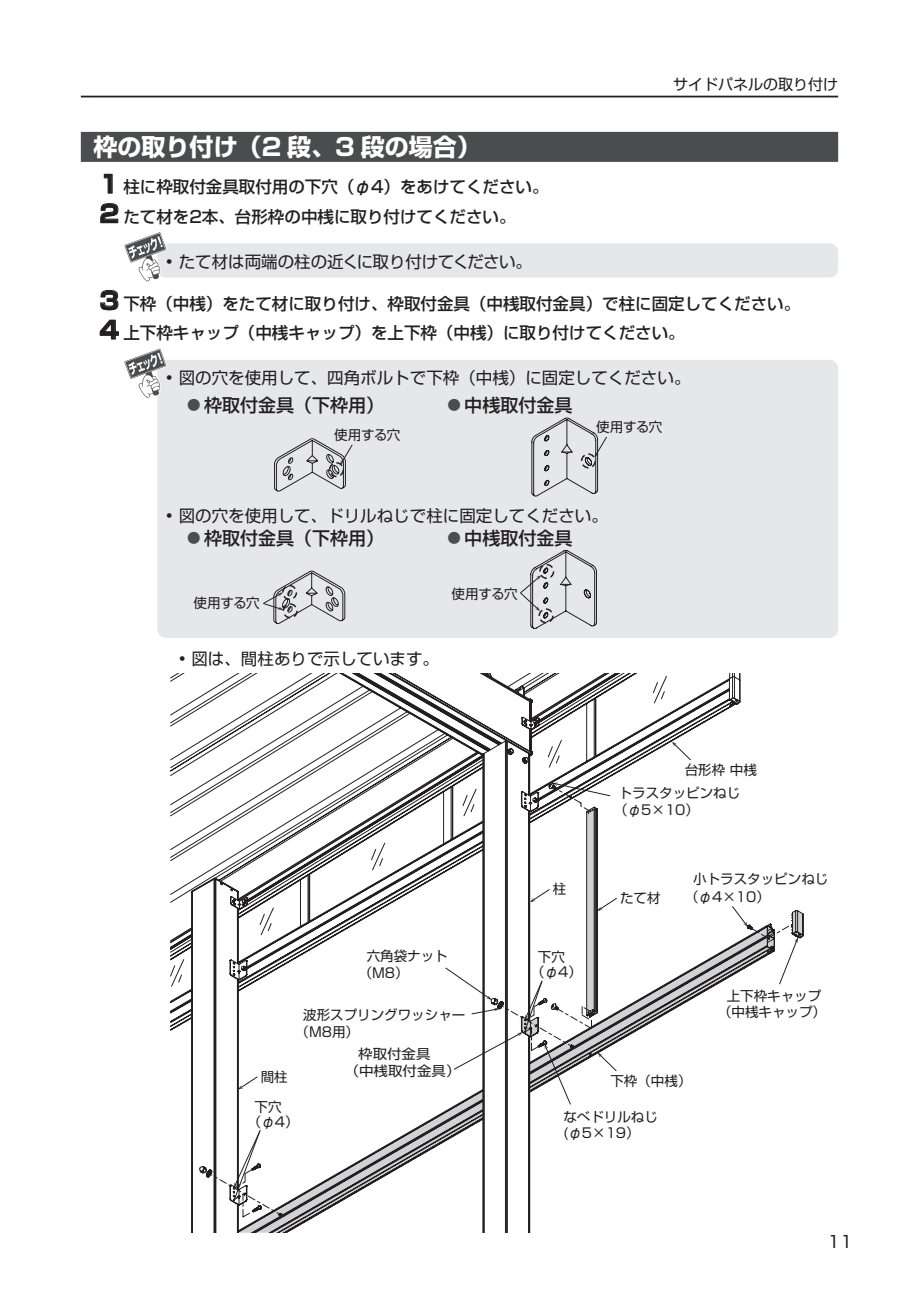
<style>
.page{position:relative;width:919px;height:1289px;background:#fff}
.page>*{position:absolute;margin:0;border:0;box-sizing:border-box;transform-origin:0 0}
.t1{font:700 24px "Shin Go Pro";color:#fff}
.t2{font:500 18px "Shin Go Pro";color:#231f20}
.t3{font:500 16.5px/29.5px "Shin Go Pro";color:#231f20}
.t4{font:16.5px "Shin Go Pro";color:#231f20}
.t5{font:15px "Shin Go Pro";color:#231f20}
.t6{font:13.5px/16.2px "Shin Go Pro Regular 90 msp RKSJ H";color:#231f20}
.t7{font:13.5px "Shin Go Pro Regular 90 msp RKSJ H";color:#231f20;scale:1.07 1}
.s1{font-weight:700;font-size:24px}
.s2{font-weight:700;font-size:13.5px;color:#4b4c4d}
</style>
<div class="page">
<hr style="left:81px;top:96px;width:757px;height:1px;background:#231f20">
<div style="left:81px;top:132px;width:757px;height:30px;background:#4b4c4d"></div>
<div style="left:157px;top:360px;width:681px;height:278px;background:#e6e7e9;border-radius:9px"></div>
<svg style="left:274px;top:438px;width:79px;height:54px"></svg>
<svg style="left:531px;top:418px;width:76px;height:78px"></svg>
<svg style="left:520px;top:550px;width:76px;height:78px"></svg>
<svg style="left:263px;top:570px;width:82px;height:54px"></svg>
<svg style="left:124px;top:348px;width:43px;height:50px"></svg>
<div style="left:157px;top:243px;width:681px;height:34px;background:#e6e7e9;border-radius:9px"></div>
<svg style="left:124px;top:232px;width:43px;height:50px"></svg>
<svg style="left:667px;top:703px;width:73px;height:58px"></svg>
<svg style="left:672px;top:741px;width:19px;height:19px"></svg>
<svg style="left:170px;top:675px;width:497px;height:311px"></svg>
<svg style="left:199px;top:805px;width:604px;height:427px"></svg>
<h1 class="t1" style="left:94px;top:128px;width:389px">枠の取り付け（2 段、3 段の場合）</h1>
<p class="t3" style="left:99px;top:170px;width:450px"><span class="s1">1</span> 柱に枠取付金具取付用の下穴（φ4）をあけてください。<br><span class="s1">2</span> たて材を2本、台形枠の中桟に取り付けてください。</p>
<p class="t4" style="left:166px;top:248px;width:367px">• たて材は両端の柱の近くに取り付けてください。</p>
<p class="t5" style="left:673px;top:72px;width:166px">サイドパネルの取り付け</p>
<p class="t3" style="left:99px;top:286px;width:702px"><span class="s1">3</span> 下枠（中桟）をたて材に取り付け、枠取付金具（中桟取付金具）で柱に固定してください。<br><span class="s1">4</span> 上下枠キャップ（中桟キャップ）を上下枠（中桟）に取り付けてください。</p>
<p class="t4" style="left:166px;top:364px;width:526px">• 図の穴を使用して、四角ボルトで下枠（中桟）に固定してください。</p>
<h2 class="t2" style="left:187px;top:390px;width:198px"><span class="s2">●</span> 枠取付金具（下枠用）</h2>
<h2 class="t2" style="left:447px;top:390px;width:126px"><span class="s2">●</span> 中桟取付金具</h2>
<p class="t6" style="left:334px;top:425px;width:68px">使用する穴</p>
<p class="t6" style="left:596px;top:417px;width:68px">使用する穴</p>
<p class="t4" style="left:166px;top:502px;width:443px">• 図の穴を使用して、ドリルねじで柱に固定してください。</p>
<h2 class="t2" style="left:187px;top:523px;width:198px"><span class="s2">●</span> 枠取付金具（下枠用）</h2>
<h2 class="t2" style="left:447px;top:523px;width:126px"><span class="s2">●</span> 中桟取付金具</h2>
<p class="t6" style="left:193px;top:593px;width:68px">使用する穴</p>
<p class="t4" style="left:179px;top:645px;width:262px">• 図は、間柱ありで示しています。</p>
<p class="t6" style="left:451px;top:584px;width:68px">使用する穴</p>
<p class="t6" style="left:358px;top:946px;width:91px;line-height:16.6px;text-indent:8px">六角袋ナット（M8）</p>
<p class="t6" style="left:295px;top:1005px;width:171px;text-indent:8px">波形スプリングワッシャー（M8用）</p>
<p class="t7" style="left:358px;top:1043px;width:69px">枠取付金具</p>
<p class="t6" style="left:261px;top:1066px;width:28px">間柱</p>
<p class="t7" style="left:344px;top:1059px;width:110px">（中桟取付金具）</p>
<p class="t6" style="left:248px;top:1097px;width:52px;line-height:15px;text-indent:7px">下穴（φ4）</p>
<p class="t6" style="left:684px;top:760px;width:73px">台形枠 中桟</p>
<p class="t6" style="left:552px;top:879px;width:15px">柱</p>
<p class="t6" style="left:531px;top:947px;width:52px;line-height:15px;text-indent:7px">下穴（φ4）</p>
<p class="t6" style="left:614px;top:783px;width:127px;text-indent:4px">トラスタッピンねじ（φ5×10）</p>
<p class="t6" style="left:620px;top:888px;width:42px">たて材</p>
<p class="t6" style="left:685px;top:868px;width:145px;line-height:17.5px;text-indent:8px">小トラスタッピンねじ（φ4×10）</p>
<p class="t6" style="left:610px;top:1070px;width:82px">下枠（中桟）</p>
<p class="t6" style="left:718px;top:986px;width:109px;text-align:center">上下枠キャップ（中桟キャップ）</p>
<p class="t6" style="left:563px;top:1107px;width:96px">なべドリルねじ(φ5×19）</p>
<p class="t4" style="left:827px;top:1228px;width:27px">11</p>
</div>
